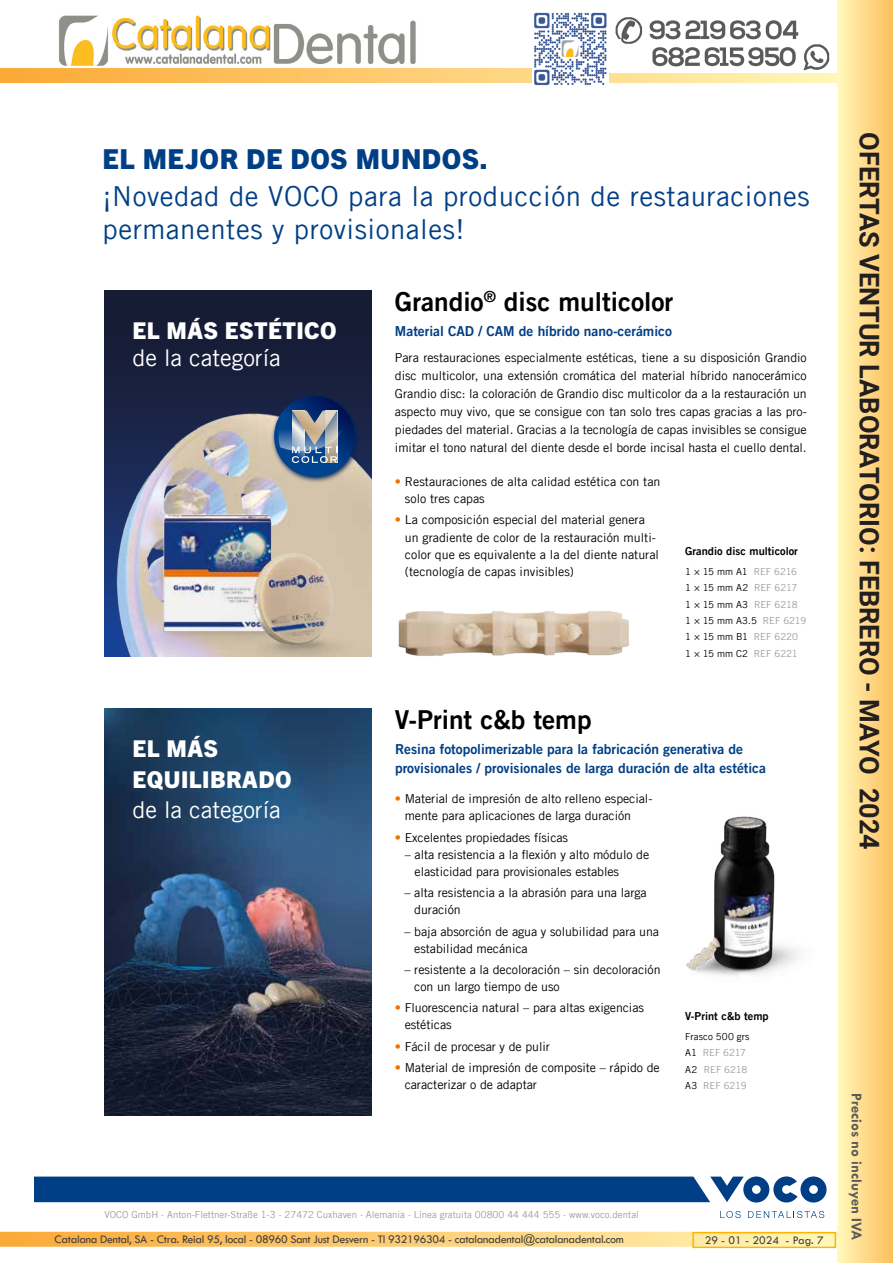
<style>
.page{position:relative;width:893px;height:1263px;background:#fff}
.page>*{position:absolute;margin:0;border:0;box-sizing:border-box;transform-origin:0 0}
.t1{font:27.6px/36.9px "Trade Gothic LT Com";letter-spacing:.02em;color:#003f85}
.t2{font:700 27px "Roboto";color:#231f20}
.t3{font:26.1px "Trade Gothic LT Com Bd 2";color:#000}
.t4{font:800 23.25px/30.3px "Trade Gothic Next LT Pro";letter-spacing:.02em;color:#fff}
.t5{font:700 15px "Tw Cen";color:#5a5a5a}
.t6{font:13.8px/19.4px "Trade Gothic LT Com Bd 2";color:#003f85}
.t7{font:12.45px/17.2px "Trade Gothic LT Com";letter-spacing:-.005em;color:#000}
.t8{font:12px "Tw Cen";letter-spacing:-.025em;color:#3e3e3f}
.t9{font:12px "Tw Cen";color:#3e3e3f}
.t10{font:10.95px "Trade Gothic LT Com Bd 2";color:#000}
.t11{font:9.6px/16.4px "Trade Gothic LT Com";color:#9d9d9c}
.t12{font:9.6px/16.4px "Trade Gothic LT Com";color:#000}
.s1{font-family:"Trade Gothic Next LT Pro";font-weight:800}
.s2{font-family:"Trade Gothic LT Com";font-weight:400}
.s3{color:#ee7203}
.s4{color:#9d9d9c}
.s5{color:#000}
</style>
<div class="page">
<img style="left:59px;top:15px;width:357px;height:51px">
<svg style="left:0;top:1232px;width:838px;height:15px;background:#fdcd75"></svg>
<svg style="left:0;top:68px;width:838px;height:15px;background:#fdca6e"></svg>
<div style="left:692px;top:1232px;width:144px;height:16px;border:2px solid #ffb400"></div>
<div style="left:838px;top:0;width:55px;height:1263px;background:linear-gradient(to right,#fff8ba,#febe5d)"></div>
<img style="left:533px;top:12px;width:76px;height:73px">
<img style="left:607px;top:14px;width:230px;height:59px">
<div style="left:104px;top:291px;width:267px;height:366px;background:#171d38"></div>
<img style="left:104px;top:395px;width:267px;height:85px">
<img style="left:398px;top:611px;width:231px;height:45px">
<img style="left:104px;top:480px;width:267px;height:177px">
<svg style="left:271px;top:394px;width:91px;height:90px"></svg>
<svg style="left:274px;top:396px;width:81px;height:81px"></svg>
<svg style="left:278px;top:400px;width:66px;height:63px;background:#607898"></svg>
<img style="left:104px;top:709px;width:267px;height:407px">
<img style="left:686px;top:816px;width:112px;height:160px">
<svg style="left:34px;top:1176px;width:792px;height:26px;background:#185190"></svg>
<svg style="left:720px;top:1211px;width:21px;height:7px"></svg>
<svg style="left:748px;top:1211px;width:76px;height:7px"></svg>
<p class="t1" style="left:103px;top:141px;width:709px"><span class="s1">EL MEJOR DE DOS MUNDOS.<br></span>¡Novedad de VOCO para la producción de restauraciones</p>
<p class="t1" style="left:103px;top:211px;width:364px">permanentes y provisionales!</p>
<p class="t4" style="left:133px;top:314px;width:206px;line-height:27.9px">EL MÁS ESTÉTICO <span class="s2">de la categoría</span></p>
<p class="t4" style="left:133px;top:732px;width:161px">EL MÁS<br>EQUILIBRADO <span class="s2">de la categoría</span></p>
<p class="t3" style="left:395px;top:286px;width:280px">Grandio<sup>®</sup> disc multicolor</p>
<p class="t6" style="left:395px;top:321px;width:278px">Material CAD / CAM de híbrido nano-cerámico</p>
<p class="t7" style="left:395px;top:349px;width:413px;line-height:17.9px;text-align:justify">Para restauraciones especialmente estéticas, tiene a su disposición Grandio disc multicolor, una extensión cromática del material híbrido nanocerámico Grandio disc: la coloración de Grandio disc multicolor da a la restauración un aspecto muy vivo, que se consigue con tan solo tres capas gracias a las pro&shy;piedades del material. Gracias a la tecnología de capas invisibles se consigue imitar el tono natural del diente desde el borde incisal hasta el cuello dental.</p>
<p class="t7" style="left:405px;top:473px;width:257px;text-indent:-10px"><span class="s3">•</span> Restauraciones de alta calidad estética con tan solo tres capas</p>
<p class="t7" style="left:405px;top:511px;width:256px;text-indent:-10px"><span class="s3">•</span> La composición especial del material genera un gradiente de color de la restauración multi&shy;color que es equivalente a la del diente natural (tecnología de capas invisibles)</p>
<p class="t10" style="left:685px;top:544px;width:114px">Grandio disc multicolor</p>
<p class="t12" style="left:685px;top:563px;width:122px">1 × 15 mm A1 <span class="s4">REF 6216<br></span>1 × 15 mm A2 <span class="s4">REF 6217<br></span>1 × 15 mm A3 <span class="s4">REF 6218<br></span>1 × 15 mm A3.5 <span class="s4">REF 6219<br></span>1 × 15 mm B1 <span class="s4">REF 6220<br></span>1 × 15 mm C2 <span class="s4">REF 6221</span></p>
<p class="t3" style="left:395px;top:703px;width:198px">V-Print c&amp;b temp</p>
<p class="t6" style="left:395px;top:739px;width:373px">Resina fotopolimerizable para la fabricación generativa de provisionales / provisionales de larga duración de alta estética</p>
<p class="t7" style="left:405px;top:790px;width:249px;text-indent:-10px"><span class="s3">•</span> Material de impresión de alto relleno especial&shy;mente para aplicaciones de larga duración</p>
<p class="t7" style="left:395px;top:828px;width:175px"><span class="s3">•</span> Excelentes propiedades físicas</p>
<p class="t7" style="left:414px;top:846px;width:236px;text-indent:-10px">– alta resistencia a la flexión y alto módulo de elasticidad para provisionales estables</p>
<p class="t7" style="left:414px;top:884px;width:234px;text-indent:-10px">– alta resistencia a la abrasión para una larga duración</p>
<p class="t7" style="left:414px;top:922px;width:246px;text-indent:-10px">– baja absorción de agua y solubilidad para una estabilidad mecánica</p>
<p class="t7" style="left:414px;top:961px;width:248px;text-indent:-10px">– resistente a la decoloración – sin decoloración con un largo tiempo de uso</p>
<p class="t7" style="left:405px;top:999px;width:241px;text-indent:-10px"><span class="s3">•</span> Fluorescencia natural – para altas exigencias estéticas</p>
<p class="t7" style="left:395px;top:1037px;width:157px"><span class="s3">•</span> Fácil de procesar y de pulir</p>
<p class="t7" style="left:405px;top:1058px;width:257px;text-indent:-10px"><span class="s3">•</span> Material de impresión de composite – rápido de caracterizar o de adaptar</p>
<p class="t10" style="left:685px;top:1009px;width:85px">V-Print c&amp;b temp</p>
<p class="t11" style="left:685px;top:1028px;width:66px"><span class="s5">Frasco 500 grs<br>A1</span> REF 6217<br><span class="s5">A2</span> REF 6218<br><span class="s5">A3</span> REF 6219</p>
<p class="t11" style="left:104px;top:1206px;width:536px">VOCO GmbH · Anton-Flettner-Straße 1-3 · 27472 Cuxhaven · Alemania · Línea gratuita 00800 44 444 555 · www.voco.dental</p>
<p class="t8" style="left:55px;top:1232px;width:571px">Catalana Dental, SA - Ctra. Reial 95, local - 08960 Sant Just Desvern - Tl 932196304 - catalanadental@catalanadental.com</p>
<p class="t9" style="left:705px;top:1233px;width:120px">29 - 01 - 2024 - Pag. 7</p>
<h2 class="t2" style="left:888px;top:132px;width:719px;rotate:90deg">OFERTAS VENTUR LABORATORIO: FEBRERO - MAYO 2024</h2>
<p class="t5" style="left:865px;top:1093px;width:149px;rotate:90deg">Precios no incluyen IVA</p>
</div>
